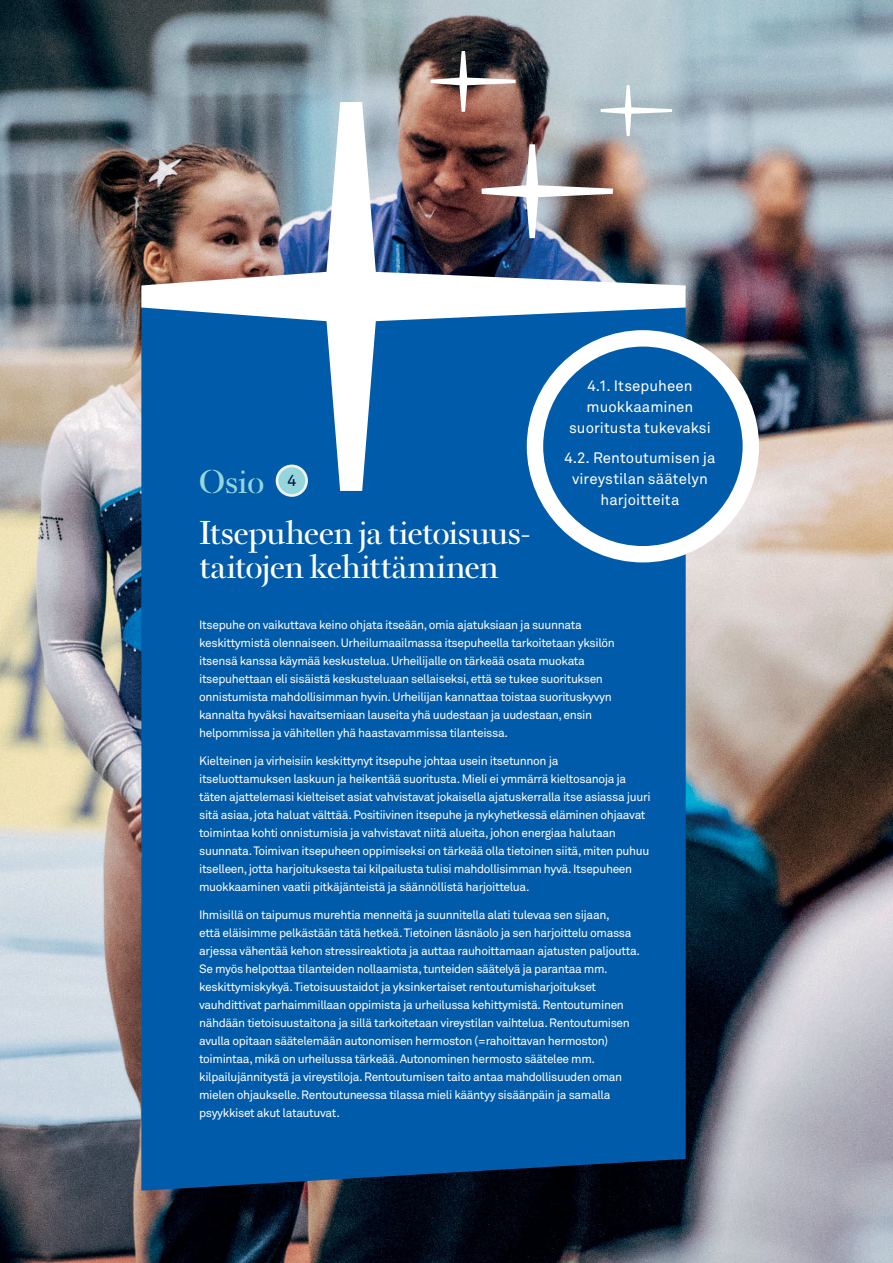
<style>
.page{position:relative;width:893px;height:1263px;background:#fff}
.page>*{position:absolute;margin:0;border:0;box-sizing:border-box;transform-origin:0 0}
.t1{font:30px/34px "Bery Roman";letter-spacing:-.03em;color:#fff}
.t2{font:30px "Bery Roman";color:#94d6dc}
.t3{font:15.9px "Akkurat Pro";color:#000640}
.t4{font:15px/21px "Akkurat Pro";letter-spacing:.005em;color:#fff;text-align:center}
.t5{font:12px/18px "Akkurat Pro";letter-spacing:-.03em;color:#fff}
</style>
<div class="page">
<img style="left:0;top:0;width:893px;height:1263px">
<div style="left:141px;top:491px;width:545px;height:700px;background:#005baa"></div>
<img style="left:141px;top:102px;width:545px;height:389px">
<img style="left:482px;top:144px;width:131px;height:94px">
<svg style="left:431px;top:51px;width:85px;height:61px;background:#826761"></svg>
<svg style="left:601px;top:85px;width:71px;height:51px;background:#b9c8cf"></svg>
<div style="left:527px;top:330px;width:232px;height:232px;background:#fff;border-radius:50%"></div>
<div style="left:543px;top:347px;width:200px;height:199px;background:#005baa;border-radius:50%"></div>
<svg style="left:276px;top:465px;width:32px;height:32px"></svg>
<div style="left:278px;top:467px;width:27px;height:27px;background:#94d6dc;border-radius:50%"></div>
<svg style="left:892px;top:351px;width:1px;height:827px"></svg>
<h1 class="t2" style="left:199px;top:462px;width:67px">Osio</h1>
<h2 class="t3" style="left:287px;top:471px;width:10px">4</h2>
<p class="t4" style="left:569px;top:376px;width:143px">4.1. Itsepuheen muokkaaminen suoritusta tukevaksi</p>
<p class="t4" style="left:564px;top:447px;width:153px">4.2. Rentoutumisen ja vireystilan säätelyn</p>
<p class="t4" style="left:600px;top:489px;width:80px">harjoitteita</p>
<h1 class="t1" style="left:199px;top:516px;width:333px">Itsepuheen ja tietoisuus&shy;taitojen kehittäminen</h1>
<p class="t5" style="left:199px;top:616px;width:417px">Itsepuhe on vaikuttava keino ohjata itseään, omia ajatuksiaan ja suunnata keskittymistä olennaiseen. Urheilumaailmassa itsepuheella tarkoitetaan yksilön itsensä kanssa käymää keskustelua. Urheilijalle on tärkeää osata muokata itsepuhettaan eli sisäistä keskusteluaan sellaiseksi, että se tukee suorituksen onnistumista mahdollisimman hyvin. Urheilijan kannattaa toistaa suorituskyvyn kannalta hyväksi havaitsemiaan lauseita yhä uudestaan ja uudestaan, ensin helpommissa ja vähitellen yhä haastavammissa tilanteissa.</p>
<p class="t5" style="left:199px;top:753px;width:453px">Kielteinen ja virheisiin keskittynyt itsepuhe johtaa usein itsetunnon ja itseluottamuksen laskuun ja heikentää suoritusta. Mieli ei ymmärrä kieltosanoja ja täten ajattelemasi kielteiset asiat vahvistavat jokaisella ajatuskerralla itse asiassa juuri sitä asiaa, jota haluat välttää. Positiivinen itsepuhe ja nykyhetkessä eläminen ohjaavat toimintaa kohti onnistumisia ja vahvistavat niitä alueita, johon energiaa halutaan suunnata. Toimivan itsepuheen oppimiseksi on tärkeää olla tietoinen siitä, miten puhuu itselleen, jotta harjoituksesta tai kilpailusta tulisi mahdollisimman hyvä. Itsepuheen muokkaaminen vaatii pitkäjänteistä ja säännöllistä harjoittelua.</p>
<p class="t5" style="left:199px;top:906px;width:440px">Ihmisillä on taipumus murehtia menneitä ja suunnitella alati tulevaa sen sijaan,<br>että eläisimme pelkästään tätä hetkeä. Tietoinen läsnäolo ja sen harjoittelu omassa arjessa vähentää kehon stressireaktiota ja auttaa rauhoittamaan ajatusten paljoutta.<br>Se myös helpottaa tilanteiden nollaamista, tunteiden säätelyä ja parantaa mm. keskittymiskykyä. Tietoisuustaidot ja yksinkertaiset rentoutumisharjoitukset vauhdittivat parhaimmillaan oppimista ja urheilussa kehittymistä. Rentoutuminen nähdään tietoisuustaitona ja sillä tarkoitetaan vireystilan vaihtelua. Rentoutumisen avulla opitaan säätelemään autonomisen hermoston (=rahoittavan hermoston) toimintaa, mikä on urheilussa tärkeää. Autonominen hermosto säätelee mm. kilpailujännitystä ja vireystiloja. Rentoutumisen taito antaa mahdollisuuden oman mielen ohjaukselle. Rentoutuneessa tilassa mieli kääntyy sisäänpäin ja samalla psyykkiset akut latautuvat.</p>
</div>
